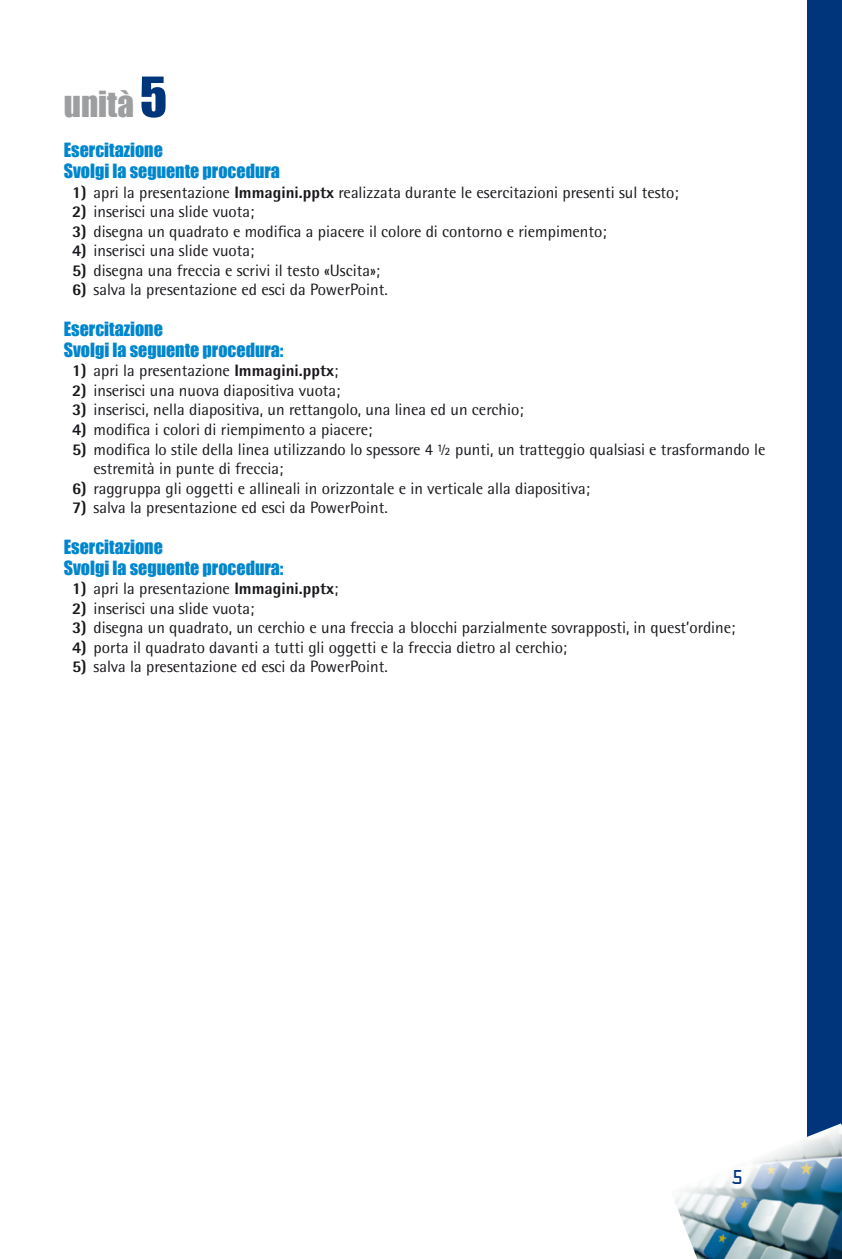
<style>
.page{position:relative;width:842px;height:1259px;background:#fff}
.page>*{position:absolute;margin:0;border:0;box-sizing:border-box;transform-origin:0 0}
.t1{font:33px "Impact";color:#9d9ea0}
.t2{font:18px/21px "Impact";color:#0086cc}
.t3{font:18px "OCRA";color:#00347b}
.t4{font:16.5px/19.5px "Rotis Semi Sans";color:#1a171c}
.s1{font-size:51px;color:#00347b}
.s2{font-weight:800}
</style>
<div class="page">
<div style="left:808px;top:0;width:34px;height:1259px;background:#00347b"></div>
<img style="left:675px;top:1123px;width:167px;height:136px">
<h1 class="t1" style="left:64px;top:78px;width:105px">unità <span class="s1">5</span></h1>
<p class="t2" style="left:64px;top:139px;width:218px">Esercitazione<br>Svolgi la seguente procedura</p>
<p class="t4" style="left:72px;top:182px;width:608px"><span class="s2">1)</span> apri la presentazione <span class="s2">Immagini.pptx</span> realizzata durante le esercitazioni presenti sul testo;</p>
<p class="t4" style="left:72px;top:202px;width:184px"><span class="s2">2)</span> inserisci una slide vuota;</p>
<p class="t4" style="left:72px;top:221px;width:536px"><span class="s2">3)</span> disegna un quadrato e modifica a piacere il colore di contorno e riempimento;</p>
<p class="t4" style="left:72px;top:241px;width:184px"><span class="s2">4)</span> inserisci una slide vuota;</p>
<p class="t4" style="left:72px;top:260px;width:310px"><span class="s2">5)</span> disegna una freccia e scrivi il testo «Uscita»;</p>
<p class="t4" style="left:72px;top:280px;width:317px"><span class="s2">6)</span> salva la presentazione ed esci da PowerPoint.</p>
<p class="t2" style="left:64px;top:318px;width:221px">Esercitazione<br>Svolgi la seguente procedura:</p>
<p class="t4" style="left:72px;top:361px;width:268px"><span class="s2">1)</span> apri la presentazione <span class="s2">Immagini.pptx</span>;</p>
<p class="t4" style="left:72px;top:380px;width:270px"><span class="s2">2)</span> inserisci una nuova diapositiva vuota;</p>
<p class="t4" style="left:72px;top:400px;width:453px"><span class="s2">3)</span> inserisci, nella diapositiva, un rettangolo, una linea ed un cerchio;</p>
<p class="t4" style="left:72px;top:419px;width:302px"><span class="s2">4)</span> modifica i colori di riempimento a piacere;</p>
<p class="t4" style="left:94px;top:439px;width:673px;text-indent:-22px"><span class="s2">5)</span> modifica lo stile della linea utilizzando lo spessore 4 ½ punti, un tratteggio qualsiasi e trasformando le estremità in punte di freccia;</p>
<p class="t4" style="left:72px;top:478px;width:520px"><span class="s2">6)</span> raggruppa gli oggetti e allineali in orizzontale e in verticale alla diapositiva;</p>
<p class="t4" style="left:72px;top:497px;width:317px"><span class="s2">7)</span> salva la presentazione ed esci da PowerPoint.</p>
<p class="t2" style="left:64px;top:535px;width:221px">Esercitazione<br>Svolgi la seguente procedura:</p>
<p class="t4" style="left:72px;top:578px;width:268px"><span class="s2">1)</span> apri la presentazione <span class="s2">Immagini.pptx</span>;</p>
<p class="t4" style="left:72px;top:598px;width:184px"><span class="s2">2)</span> inserisci una slide vuota;</p>
<p class="t4" style="left:72px;top:617px;width:665px"><span class="s2">3)</span> disegna un quadrato, un cerchio e una freccia a blocchi parzialmente sovrapposti, in quest’ordine;</p>
<p class="t4" style="left:72px;top:637px;width:497px"><span class="s2">4)</span> porta il quadrato davanti a tutti gli oggetti e la freccia dietro al cerchio;</p>
<p class="t4" style="left:72px;top:656px;width:317px"><span class="s2">5)</span> salva la presentazione ed esci da PowerPoint.</p>
<p class="t3" style="left:730px;top:1169px;width:14px">5</p>
</div>
